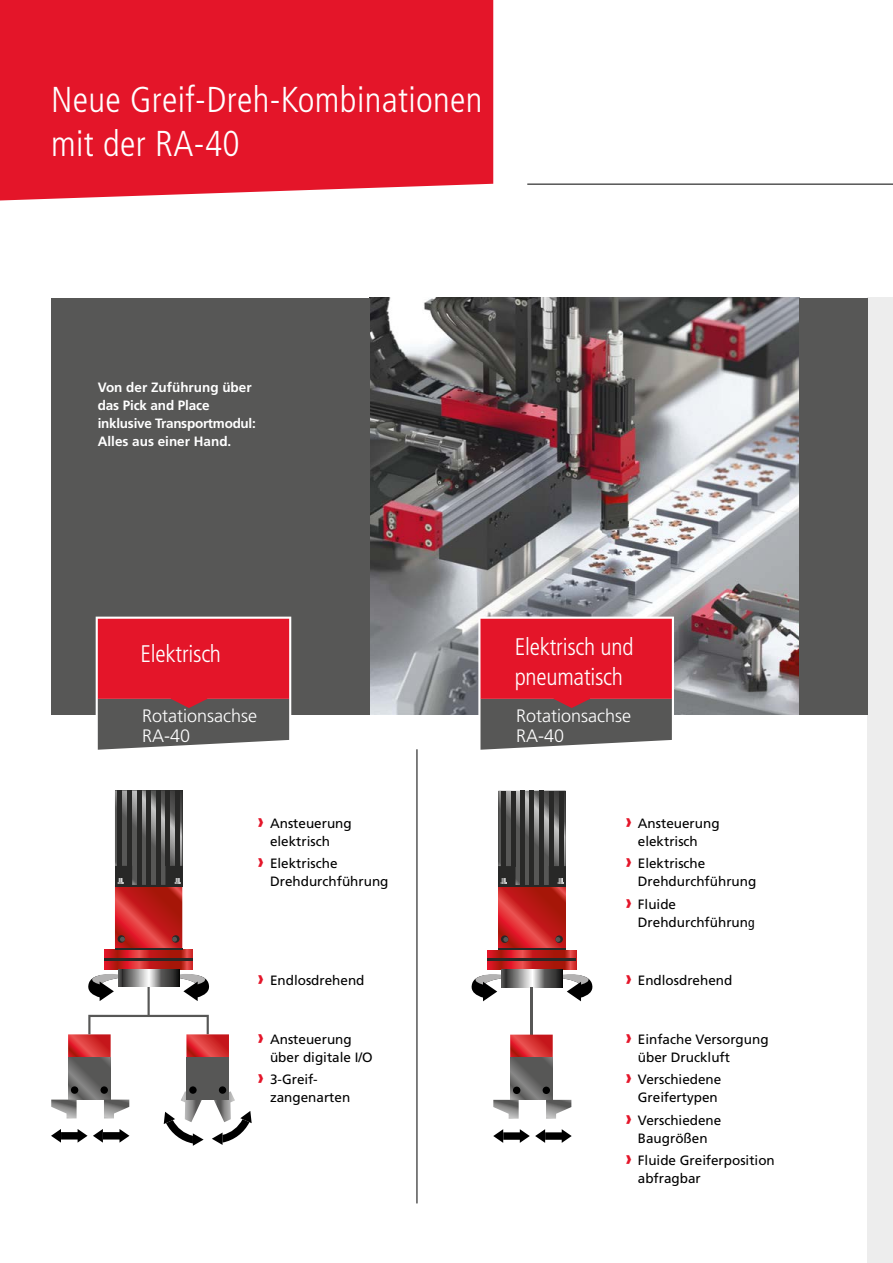
<style>
.page{position:relative;width:893px;height:1263px;background:#fff}
.page>*{position:absolute;margin:0;border:0;box-sizing:border-box;transform-origin:0 0}
.t1{font:300 condensed 36px/43.5px "Frutiger LT Pro";letter-spacing:.01em;color:#fff}
.t2{font:300 condensed 24px/30px "Frutiger LT Pro";letter-spacing:-.01em;color:#fff}
.t3{font:300 18px/19.5px "Frutiger LT Pro";color:#fff}
.t4{font:13.5px/18px "Frutiger LT Pro";color:#000}
.t5{font:700 13.5px/18px "Frutiger LT Pro";letter-spacing:-.01em;color:#fff}
.s1{font-weight:900;font-stretch:condensed;font-size:21px;color:#e41529}
.s2{font-stretch:condensed}
</style>
<div class="page">
<img style="left:370px;top:298px;width:429px;height:416px">
<div style="left:867px;top:298px;width:26px;height:965px;background:#ededed"></div>
<svg style="left:105px;top:950px;width:88px;height:19px"></svg>
<svg style="left:68px;top:1057px;width:43px;height:42px;background:#656565"></svg>
<svg style="left:51px;top:1129px;width:78px;height:14px"></svg>
<svg style="left:51px;top:1099px;width:26px;height:19px"></svg>
<svg style="left:104px;top:1099px;width:25px;height:19px"></svg>
<div style="left:71px;top:1086px;width:7px;height:8px;background:#000;border-radius:50%"></div>
<div style="left:101px;top:1086px;width:7px;height:8px;background:#000;border-radius:50%"></div>
<svg style="left:68px;top:969px;width:161px;height:88px"></svg>
<div style="left:186px;top:1057px;width:43px;height:42px;background:#575756"></div>
<div style="left:189px;top:1086px;width:8px;height:8px;background:#000;border-radius:50%"></div>
<div style="left:219px;top:1086px;width:7px;height:8px;background:#000;border-radius:50%"></div>
<svg style="left:164px;top:1091px;width:40px;height:55px"></svg>
<svg style="left:212px;top:1091px;width:40px;height:54px"></svg>
<hr style="left:105px;top:958px;width:88px;height:3px;background:#282827">
<svg style="left:115px;top:790px;width:67px;height:160px;background:#773a39"></svg>
<svg style="left:493px;top:1129px;width:79px;height:14px"></svg>
<svg style="left:551px;top:969px;width:42px;height:32px"></svg>
<svg style="left:471px;top:969px;width:42px;height:32px"></svg>
<svg style="left:488px;top:950px;width:88px;height:19px"></svg>
<svg style="left:501px;top:969px;width:61px;height:18px"></svg>
<hr style="left:531px;top:987px;width:2px;height:47px;background:#575756">
<hr style="left:488px;top:958px;width:88px;height:3px;background:#282827">
<svg style="left:498px;top:791px;width:68px;height:159px;background:#7a3d3c"></svg>
<svg style="left:493px;top:1034px;width:78px;height:85px"></svg>
<div style="left:513px;top:1086px;width:7px;height:8px;background:#000;border-radius:50%"></div>
<div style="left:543px;top:1086px;width:7px;height:8px;background:#000;border-radius:50%"></div>
<div style="left:51px;top:298px;width:319px;height:416px;background:#575756"></div>
<div style="left:799px;top:298px;width:68px;height:416px;background:#575756"></div>
<hr style="left:527px;top:184px;width:366px;height:1px;background:#000">
<hr style="left:417px;top:749px;width:1px;height:454px;background:#000">
<div style="left:0;top:0;width:493px;height:200px;background:#e41529"></div>
<div style="left:96px;top:617px;width:195px;height:139px;background:#fff;border:2px solid #fff"></div>
<div style="left:478px;top:617px;width:196px;height:139px;background:#fff;border:2px solid #fff"></div>
<svg style="left:98px;top:619px;width:191px;height:131px;background:#b43541"></svg>
<svg style="left:480px;top:619px;width:192px;height:131px;background:#b53844"></svg>
<p class="t1" style="left:51px;top:78px;width:433px">Neue Greif-Dreh-Kombinationen mit der RA-40</p>
<p class="t5" style="left:98px;top:378px;width:155px">Von der Zuführung über</p>
<p class="t5" style="left:98px;top:396px;width:113px">das Pick and Place</p>
<p class="t5" style="left:98px;top:414px;width:160px">inklusive Transportmodul:<br>Alles aus einer Hand.</p>
<p class="t2" style="left:141px;top:639px;width:82px">Elektrisch</p>
<p class="t3" style="left:142px;top:706px;width:117px">Rotationsachse<br>RA-40</p>
<p class="t4" style="left:257px;top:814px;width:96px"><span class="s1">›</span> Ansteuerung</p>
<p class="t4" style="left:270px;top:832px;width:62px">elektrisch</p>
<p class="t4" style="left:257px;top:855px;width:82px"><span class="s1">›</span> Elektrische</p>
<p class="t4" style="left:270px;top:873px;width:120px">Drehdurchführung</p>
<p class="t4" style="left:257px;top:972px;width:109px"><span class="s1">›</span> Endlosdrehend</p>
<p class="t4" style="left:270px;top:1030px;width:104px;text-indent:-13px"><span class="s1">›</span> Ansteuerung über digitale I/O</p>
<p class="t4" style="left:270px;top:1071px;width:82px;text-indent:-13px"><span class="s1">›</span> 3-Greif&shy;zangenarten</p>
<p class="t2" style="left:515px;top:632px;width:120px">Elektrisch und pneumatisch</p>
<p class="t3" style="left:516px;top:706px;width:117px">Rotationsachse<br>RA-40</p>
<p class="t4" style="left:625px;top:814px;width:96px"><span class="s1">›</span> Ansteuerung</p>
<p class="t4" style="left:638px;top:832px;width:62px">elektrisch</p>
<p class="t4" style="left:625px;top:855px;width:82px"><span class="s1">›</span> Elektrische</p>
<p class="t4" style="left:638px;top:873px;width:120px">Drehdurchführung</p>
<p class="t4" style="left:625px;top:895px;width:53px"><span class="s1">›</span> Fluide</p>
<p class="t4" style="left:638px;top:913px;width:118px">Drehdurchführun<span class="s2">g</span></p>
<p class="t4" style="left:625px;top:972px;width:109px"><span class="s1">›</span> Endlosdrehend</p>
<p class="t4" style="left:638px;top:1030px;width:132px;text-indent:-13px"><span class="s1">›</span> Einfache Versorgung über Druckluft</p>
<p class="t4" style="left:625px;top:1071px;width:98px;text-align:right"><span class="s1">›</span> Verschiedene<br>Greifertypen</p>
<p class="t4" style="left:625px;top:1111px;width:98px;text-align:center"><span class="s1">›</span> Verschiedene<br>Baugrößen</p>
<p class="t4" style="left:638px;top:1152px;width:139px;text-indent:-13px"><span class="s1">›</span> Fluide Greiferposition abfragbar</p>
</div>
